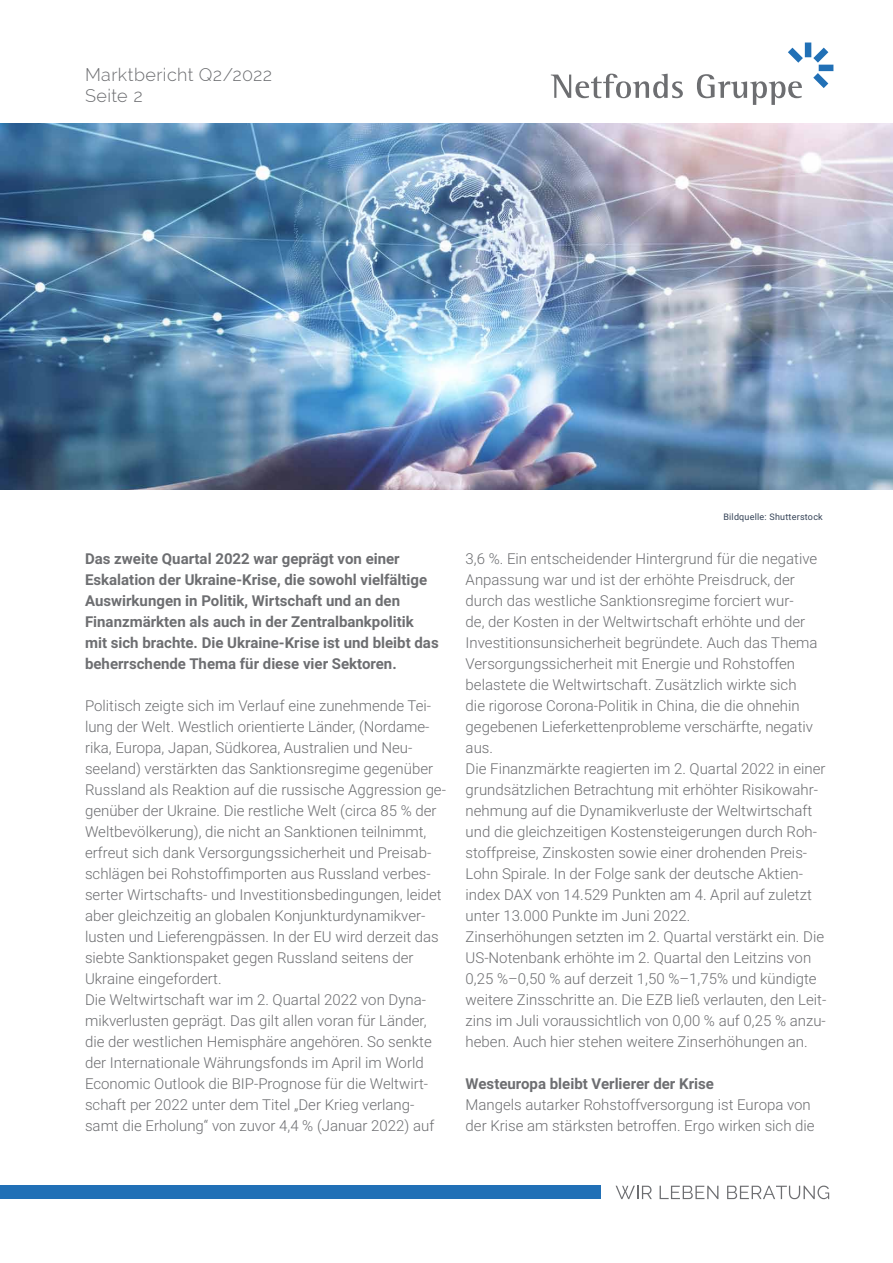
<style>
.page{position:relative;width:893px;height:1263px;background:#fff}
.page>*{position:absolute;margin:0;border:0;box-sizing:border-box;transform-origin:0 0}
.t1{font:300 18px/21.6px "Raleway";letter-spacing:.02em;color:#6d6e71}
.t2{font:300 15px/21px "Roboto";color:#6d6e71}
.t3{font:700 15px/21px "Roboto";color:#6d6e71}
.t4{font:9px "Roboto";letter-spacing:.025em;color:#354357}
</style>
<div class="page">
<div style="left:0;top:1186px;width:601px;height:13px;background:#2170b6"></div>
<svg style="left:616px;top:1186px;width:36px;height:13px"></svg>
<svg style="left:660px;top:1186px;width:58px;height:13px"></svg>
<svg style="left:727px;top:1185px;width:102px;height:14px"></svg>
<svg style="left:551px;top:74px;width:132px;height:24px"></svg>
<svg style="left:697px;top:74px;width:105px;height:31px"></svg>
<svg style="left:813px;top:48px;width:15px;height:15px"></svg>
<div style="left:819px;top:65px;width:14px;height:6px;background:#2170b6"></div>
<div style="left:805px;top:43px;width:6px;height:14px;background:#2170b6"></div>
<svg style="left:813px;top:73px;width:15px;height:15px"></svg>
<svg style="left:788px;top:48px;width:15px;height:15px"></svg>
<img style="left:0;top:123px;width:893px;height:367px">
<p class="t1" style="left:85px;top:63px;width:189px">Marktbericht Q2/2022<br>Seite 2</p>
<p class="t3" style="left:85px;top:548px;width:355px">Das zweite Quartal 2022 war geprägt von einer Eskalation der Ukraine-Krise, die sowohl vielfältige Auswirkungen in Politik, Wirtschaft und an den Finanzmärkten als auch in der Zentralbankpolitik mit sich brachte. Die Ukraine-Krise ist und bleibt das beherrschende Thema für diese vier Sektoren.</p>
<p class="t2" style="left:85px;top:695px;width:362px">Politisch zeigte sich im Verlauf eine zunehmende Tei&shy;lung der Welt. Westlich orientierte Länder, (Nordame&shy;rika, Europa, Japan, Südkorea, Australien und Neu&shy;seeland) verstärkten das Sanktionsregime gegenüber Russland als Reaktion auf die russische Aggression ge&shy;genüber der Ukraine. Die restliche Welt (circa 85 % der Weltbevölkerung), die nicht an Sanktionen teilnimmt, erfreut sich dank Versorgungssicherheit und Preisab&shy;schlägen bei Rohstoffimporten aus Russland verbes&shy;serter Wirtschafts- und Investitionsbedingungen, leidet aber gleichzeitig an globalen Konjunkturdynamikver&shy;lusten und Lieferengpässen. In der EU wird derzeit das siebte Sanktionspaket gegen Russland seitens der Ukraine eingefordert.<br>Die Weltwirtschaft war im 2. Quartal 2022 von Dyna&shy;mikverlusten geprägt. Das gilt allen voran für Länder, die der westlichen Hemisphäre angehören. So senkte der Internationale Währungsfonds im April im World Economic Outlook die BIP-Prognose für die Weltwirt&shy;schaft per 2022 unter dem Titel „Der Krieg verlang&shy;samt die Erholung“ von zuvor 4,4 % (Januar 2022) auf</p>
<p class="t4" style="left:723px;top:510px;width:101px">Bildquelle: Shutterstock</p>
<p class="t2" style="left:466px;top:548px;width:362px">3,6 %. Ein entscheidender Hintergrund für die negative Anpassung war und ist der erhöhte Preisdruck, der durch das westliche Sanktionsregime forciert wur-<br>de, der Kosten in der Weltwirtschaft erhöhte und der Investitionsunsicherheit begründete. Auch das Thema Versorgungssicherheit mit Energie und Rohstoffen belastete die Weltwirtschaft. Zusätzlich wirkte sich<br>die rigorose Corona-Politik in China, die die ohnehin gegebenen Lieferkettenprobleme verschärfte, negativ aus.<br>Die Finanzmärkte reagierten im 2. Quartal 2022 in einer grundsätzlichen Betrachtung mit erhöhter Risikowahr&shy;nehmung auf die Dynamikverluste der Weltwirtschaft und die gleichzeitigen Kostensteigerungen durch Roh&shy;stoffpreise, Zinskosten sowie einer drohenden Preis-- Lohn Spirale. In der Folge sank der deutsche Aktien&shy;index DAX von 14.529 Punkten am 4. April auf zuletzt unter 13.000 Punkte im Juni 2022.<br>Zinserhöhungen setzten im 2. Quartal verstärkt ein. Die US-Notenbank erhöhte im 2. Quartal den Leitzins von 0,25 %–0,50 % auf derzeit 1,50 %–1,75% und kündigte weitere Zinsschritte an. Die EZB ließ verlauten, den Leit&shy;zins im Juli voraussichtlich von 0,00 % auf 0,25 % anzu&shy;heben. Auch hier stehen weitere Zinserhöhungen an.</p>
<p class="t3" style="left:466px;top:1073px;width:250px">Westeuropa bleibt Verlierer der Krise</p>
<p class="t2" style="left:466px;top:1094px;width:351px">Mangels autarker Rohstoffversorgung ist Europa von der Krise am stärksten betroffen. Ergo wirken sich die</p>
</div>
